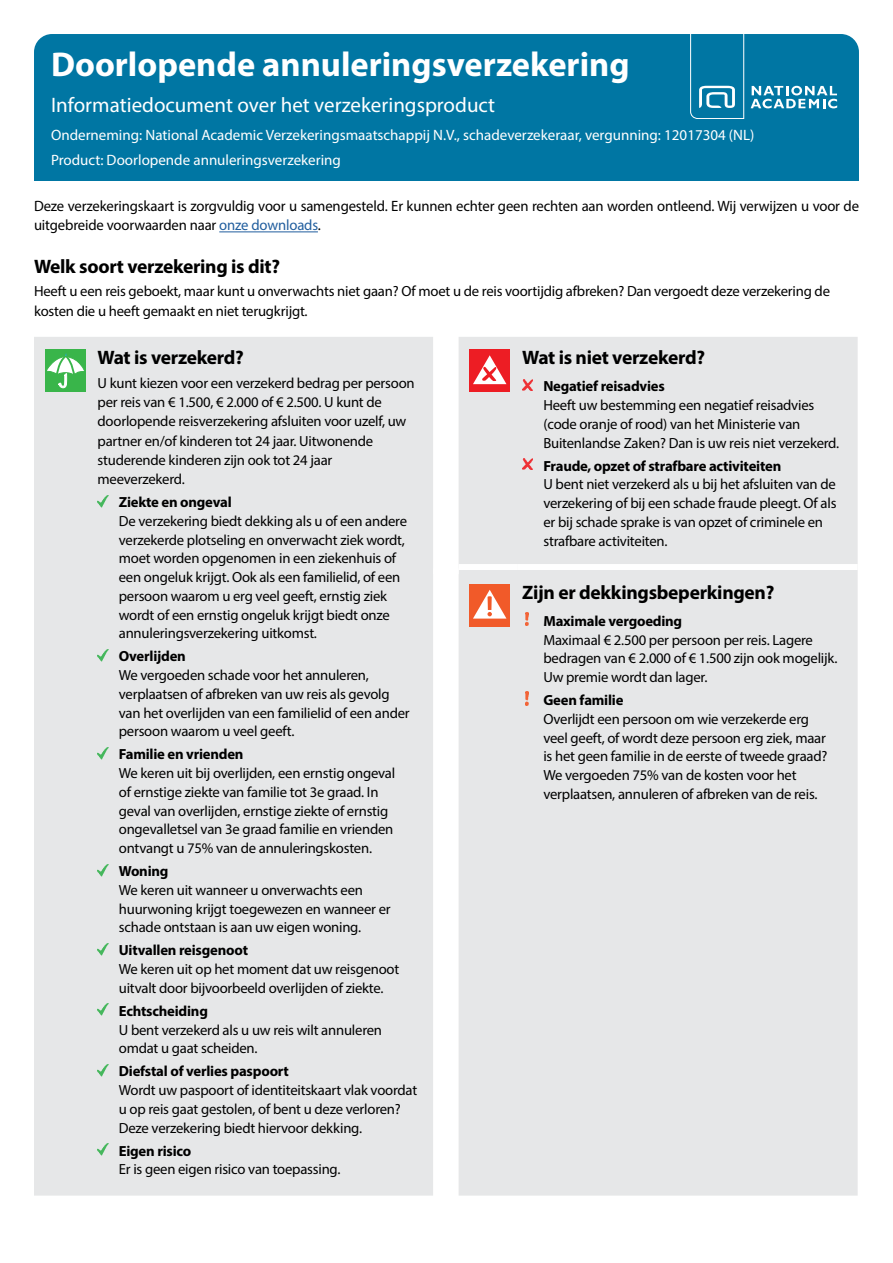
<style>
.page{position:relative;width:893px;height:1263px;background:#fff}
.page>*{position:absolute;margin:0;border:0;box-sizing:border-box;transform-origin:0 0}
.t1{font:700 34.5px "Myriad Pro";color:#fff}
.t2{font:21px "Myriad Pro";color:#fff}
.t3{font:700 19.5px "Myriad Pro";letter-spacing:-.015em;color:#000}
.t4{font:15px/19.5px "Myriad Pro";letter-spacing:-.01em;color:#000}
.t5{font:15px/24.8px "Myriad Pro";color:#fff}
.t6{font:14.7px/18.8px "Myriad Pro";letter-spacing:-.015em;color:#000}
.t7{font:700 14.7px "Myriad Pro";letter-spacing:-.015em;color:#000}
.s1{color:#215e9e}
</style>
<div class="page">
<div style="left:34px;top:34px;width:825px;height:147px;background:#0076a3;border-radius:18px"></div>
<hr style="left:219px;top:231px;width:99px;height:1px;background:#215e9e">
<div style="left:34px;top:337px;width:824px;height:858px;background:#e6e7e8"></div>
<div style="left:459px;top:564px;width:59px;height:6px;background:#fff"></div>
<div style="left:518px;top:564px;width:340px;height:6px;background:#fff"></div>
<div style="left:433px;top:568px;width:26px;height:6px;background:#fff"></div>
<div style="left:45px;top:350px;width:41px;height:42px;background:#39b54a"></div>
<svg style="left:47px;top:353px;width:37px;height:35px"></svg>
<svg style="left:98px;top:495px;width:10px;height:12px"></svg>
<svg style="left:98px;top:649px;width:10px;height:12px"></svg>
<svg style="left:98px;top:747px;width:10px;height:12px"></svg>
<svg style="left:98px;top:864px;width:10px;height:12px"></svg>
<svg style="left:98px;top:943px;width:10px;height:12px"></svg>
<svg style="left:98px;top:1004px;width:10px;height:12px"></svg>
<svg style="left:98px;top:1064px;width:10px;height:12px"></svg>
<svg style="left:98px;top:1144px;width:10px;height:11px"></svg>
<div style="left:469px;top:350px;width:41px;height:42px;background:#ed1d24"></div>
<svg style="left:473px;top:355px;width:33px;height:29px"></svg>
<svg style="left:522px;top:380px;width:11px;height:10px"></svg>
<svg style="left:522px;top:459px;width:11px;height:11px"></svg>
<div style="left:469px;top:584px;width:41px;height:43px;background:#f15a29"></div>
<svg style="left:473px;top:590px;width:33px;height:29px"></svg>
<img style="left:525px;top:612px;width:4px;height:14px">
<svg style="left:525px;top:692px;width:4px;height:13px"></svg>
<svg style="left:751px;top:86px;width:86px;height:22px"></svg>
<svg style="left:690px;top:34px;width:54px;height:85px"></svg>
<h1 class="t1" style="left:51px;top:42px;width:580px">Doorlopende annuleringsverzekering</h1>
<h2 class="t2" style="left:51px;top:92px;width:446px">Informatiedocument over het verzekeringsproduct</h2>
<p class="t5" style="left:51px;top:122px;width:705px">Onderneming: National Academic Verzekeringsmaatschappij N.V., schadeverzekeraar, vergunning: 12017304 (NL)<br>Product: Doorlopende annuleringsverzekering</p>
<p class="t4" style="left:34px;top:196px;width:826px">Deze verzekeringskaart is zorgvuldig voor u samengesteld. Er kunnen echter geen rechten aan worden ontleend. Wij verwijzen u voor de uitgebreide voorwaarden naar <span class="s1">onze downloads</span>.</p>
<h3 class="t3" style="left:34px;top:254px;width:247px">Welk soort verzekering is dit?</h3>
<p class="t6" style="left:34px;top:282px;width:798px;line-height:19.2px">Heeft u een reis geboekt, maar kunt u onverwachts niet gaan? Of moet u de reis voortijdig afbreken? Dan vergoedt deze verzekering de kosten die u heeft gemaakt en niet terugkrijgt.</p>
<h3 class="t3" style="left:98px;top:345px;width:148px">Wat is verzekerd?</h3>
<p class="t6" style="left:98px;top:373px;width:319px;line-height:19.2px">U kunt kiezen voor een verzekerd bedrag per persoon per reis van € 1.500, € 2.000 of € 2.500. U kunt de doorlopende reisverzekering afsluiten voor uzelf, uw partner en/of kinderen tot 24 jaar. Uitwonende studerende kinderen zijn ook tot 24 jaar meeverzekerd.</p>
<p class="t7" style="left:119px;top:492px;width:114px">Ziekte en ongeval</p>
<p class="t6" style="left:119px;top:511px;width:290px">De verzekering biedt dekking als u of een andere verzekerde plotseling en onverwacht ziek wordt, moet worden opgenomen in een ziekenhuis of een ongeluk krijgt. Ook als een familielid, of een persoon waarom u erg veel geeft, ernstig ziek wordt of een ernstig ongeluk krijgt biedt onze annuleringsverzekering uitkomst.</p>
<p class="t7" style="left:119px;top:647px;width:69px">Overlijden</p>
<p class="t6" style="left:119px;top:665px;width:292px">We vergoeden schade voor het annuleren, verplaatsen of afbreken van uw reis als gevolg van het overlijden van een familielid of een ander persoon waarom u veel geeft.</p>
<p class="t7" style="left:119px;top:745px;width:126px">Familie en vrienden</p>
<p class="t6" style="left:119px;top:763px;width:278px">We keren uit bij overlijden, een ernstig ongeval of ernstige ziekte van familie tot 3e graad. In geval van overlijden, ernstige ziekte of ernstig ongevalletsel van 3e graad familie en vrienden ontvangt u 75% van de annuleringskosten.</p>
<p class="t7" style="left:119px;top:861px;width:51px">Woning</p>
<p class="t6" style="left:119px;top:880px;width:273px">We keren uit wanneer u onverwachts een huurwoning krijgt toegewezen en wanneer er schade ontstaan is aan uw eigen woning.</p>
<p class="t7" style="left:119px;top:941px;width:131px">Uitvallen reisgenoot</p>
<p class="t6" style="left:119px;top:959px;width:282px">We keren uit op het moment dat uw reisgenoot uitvalt door bijvoorbeeld overlijden of ziekte.</p>
<p class="t7" style="left:119px;top:1001px;width:91px">Echtscheiding</p>
<p class="t6" style="left:119px;top:1020px;width:265px">U bent verzekerd als u uw reis wilt annuleren omdat u gaat scheiden.</p>
<p class="t7" style="left:119px;top:1062px;width:172px">Diefstal of verlies paspoort</p>
<p class="t6" style="left:119px;top:1080px;width:300px">Wordt uw paspoort of identiteitskaart vlak voordat u op reis gaat gestolen, of bent u deze verloren?<br>Deze verzekering biedt hiervoor dekking.</p>
<p class="t7" style="left:119px;top:1141px;width:74px">Eigen risico</p>
<p class="t6" style="left:119px;top:1160px;width:223px">Er is geen eigen risico van toepassing.</p>
<h3 class="t3" style="left:522px;top:345px;width:184px">Wat is niet verzekerd?</h3>
<p class="t7" style="left:543px;top:377px;width:123px">Negatief reisadvies</p>
<p class="t6" style="left:543px;top:396px;width:297px">Heeft uw bestemming een negatief reisadvies (code oranje of rood) van het Ministerie van<br>Buitenlandse Zaken? Dan is uw reis niet verzekerd.</p>
<p class="t7" style="left:543px;top:456px;width:239px">Fraude, opzet of strafbare activiteiten</p>
<p class="t6" style="left:543px;top:475px;width:295px">U bent niet verzekerd als u bij het afsluiten van de verzekering of bij een schade fraude pleegt. Of als er bij schade sprake is van opzet of criminele en strafbare activiteiten.</p>
<h3 class="t3" style="left:522px;top:579px;width:254px">Zijn er dekkingsbeperkingen?</h3>
<p class="t7" style="left:543px;top:611px;width:140px">Maximale vergoeding</p>
<p class="t6" style="left:543px;top:630px;width:295px">Maximaal € 2.500 per persoon per reis. Lagere bedragen van € 2.000 of € 1.500 zijn ook mogelijk.<br>Uw premie wordt dan lager.</p>
<p class="t7" style="left:543px;top:691px;width:82px">Geen familie</p>
<p class="t6" style="left:543px;top:709px;width:286px">Overlijdt een persoon om wie verzekerde erg veel geeft, of wordt deze persoon erg ziek, maar is het geen familie in de eerste of tweede graad?<br>We vergoeden 75% van de kosten voor het verplaatsen, annuleren of afbreken van de reis.</p>
</div>
